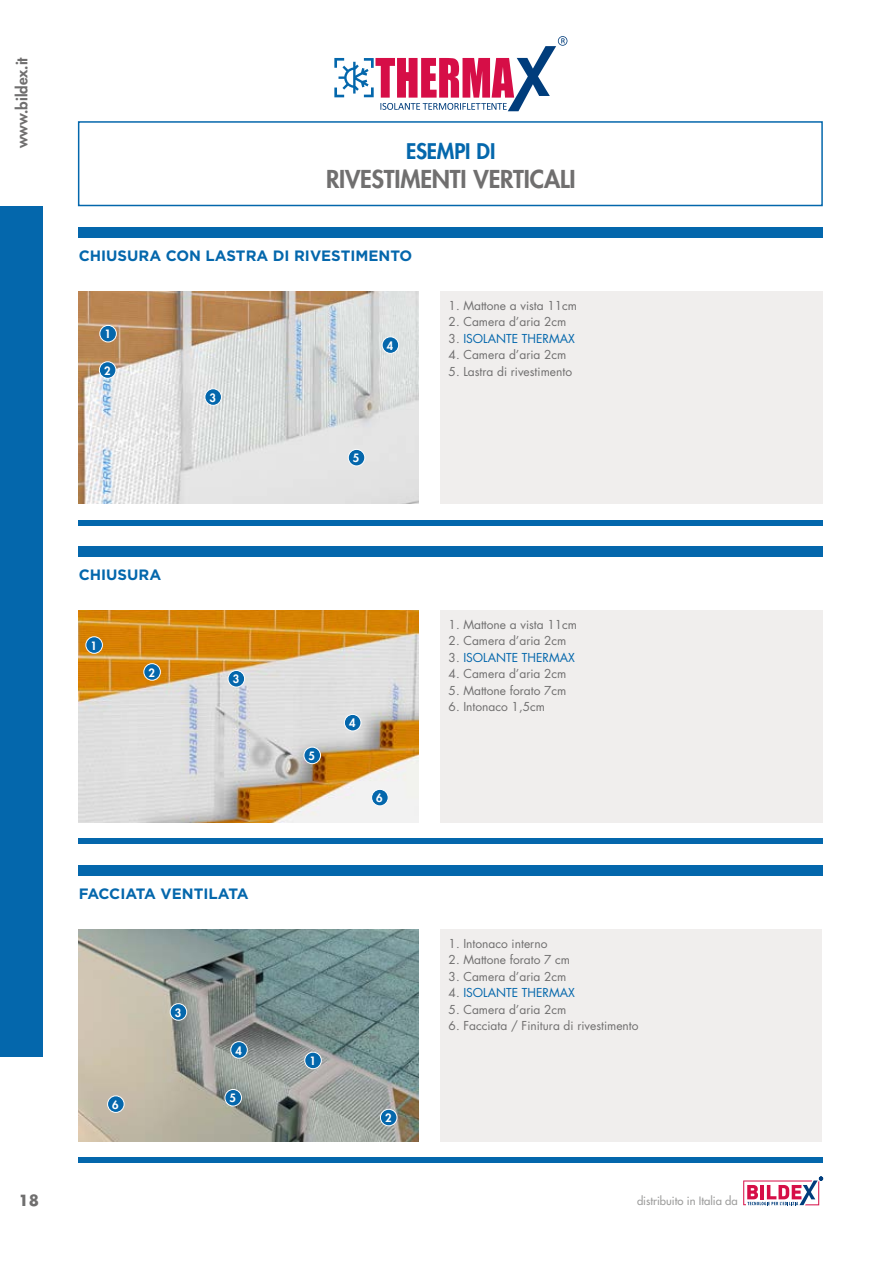
<style>
.page{position:relative;width:893px;height:1263px;background:#fff}
.page>*{position:absolute;margin:0;border:0;box-sizing:border-box;transform-origin:0 0}
.t1{font:800 24px "Futura Std";letter-spacing:-.01em;color:#706f6f}
.t2{font:800 21px "Futura Std";letter-spacing:-.01em;color:#0467ac}
.t3{font:700 15px "Gotham";color:#0467ac}
.t4{font:800 15px "Futura Std";color:#706f6f}
.t5{font:700 15px "Futura Std";color:#706f6f}
.t6{font:12px "Futura Std";color:#706f6f}
.t7{font:12px "Futura Std";color:#0467ac}
.t8{font:500 11.25px "Futura Std";color:#9d9d9c}
.t9{font:800 11.25px "Futura Std";color:#fff}
.s1{color:#706f6f}
</style>
<div class="page">
<div style="left:0;top:206px;width:43px;height:213px;background:#0467ac"></div>
<div style="left:0;top:631px;width:43px;height:213px;background:#0467ac"></div>
<div style="left:0;top:844px;width:43px;height:213px;background:#0467ac"></div>
<div style="left:0;top:419px;width:43px;height:212px;background:#0467ac"></div>
<svg style="left:743px;top:1177px;width:80px;height:28px"></svg>
<svg style="left:334px;top:36px;width:233px;height:75px"></svg>
<div style="left:78px;top:121px;width:745px;height:85px;border:2px solid #0467ac"></div>
<div style="left:78px;top:520px;width:744px;height:5px;background:#0467ac"></div>
<div style="left:79px;top:839px;width:744px;height:5px;background:#0467ac"></div>
<div style="left:79px;top:1158px;width:744px;height:5px;background:#0467ac"></div>
<div style="left:79px;top:227px;width:744px;height:11px;background:#0467ac"></div>
<div style="left:79px;top:546px;width:744px;height:11px;background:#0467ac"></div>
<div style="left:79px;top:865px;width:744px;height:11px;background:#0467ac"></div>
<div style="left:440px;top:291px;width:383px;height:213px;background:#f0eeed"></div>
<div style="left:440px;top:610px;width:383px;height:213px;background:#f0eeed"></div>
<div style="left:440px;top:929px;width:382px;height:213px;background:#f0eeed"></div>
<img style="left:79px;top:291px;width:340px;height:212px">
<div style="left:100px;top:325px;width:16px;height:17px;background:#0467ac;border-radius:50%"></div>
<div style="left:99px;top:325px;width:18px;height:17px;border:1px solid #fff;border-radius:50%"></div>
<div style="left:99px;top:362px;width:17px;height:16px;background:#0467ac;border-radius:50%"></div>
<div style="left:99px;top:361px;width:17px;height:18px;border:1px solid #fff;border-radius:50%"></div>
<div style="left:205px;top:389px;width:16px;height:16px;background:#0467ac;border-radius:50%"></div>
<div style="left:204px;top:388px;width:18px;height:18px;border:1px solid #fff;border-radius:50%"></div>
<div style="left:382px;top:337px;width:17px;height:16px;background:#0467ac;border-radius:50%"></div>
<div style="left:382px;top:336px;width:17px;height:18px;border:1px solid #fff;border-radius:50%"></div>
<div style="left:348px;top:449px;width:17px;height:17px;background:#0467ac;border-radius:50%"></div>
<div style="left:348px;top:449px;width:17px;height:17px;border:1px solid #fff;border-radius:50%"></div>
<img style="left:79px;top:610px;width:340px;height:212px">
<div style="left:86px;top:637px;width:16px;height:16px;background:#0467ac;border-radius:50%"></div>
<div style="left:85px;top:636px;width:18px;height:18px;border:1px solid #fff;border-radius:50%"></div>
<div style="left:144px;top:664px;width:16px;height:16px;background:#0467ac;border-radius:50%"></div>
<div style="left:143px;top:663px;width:18px;height:18px;border:1px solid #fff;border-radius:50%"></div>
<div style="left:228px;top:670px;width:17px;height:17px;background:#0467ac;border-radius:50%"></div>
<div style="left:228px;top:670px;width:17px;height:17px;border:1px solid #fff;border-radius:50%"></div>
<div style="left:344px;top:714px;width:17px;height:17px;background:#0467ac;border-radius:50%"></div>
<div style="left:344px;top:714px;width:17px;height:17px;border:1px solid #fff;border-radius:50%"></div>
<div style="left:304px;top:747px;width:16px;height:17px;background:#0467ac;border-radius:50%"></div>
<div style="left:304px;top:747px;width:17px;height:17px;border:1px solid #fff;border-radius:50%"></div>
<div style="left:372px;top:789px;width:16px;height:17px;background:#0467ac;border-radius:50%"></div>
<div style="left:371px;top:789px;width:18px;height:17px;border:1px solid #fff;border-radius:50%"></div>
<img style="left:78px;top:929px;width:341px;height:212px">
<div style="left:305px;top:1052px;width:16px;height:17px;background:#0467ac;border-radius:50%"></div>
<div style="left:304px;top:1052px;width:18px;height:17px;border:1px solid #fff;border-radius:50%"></div>
<div style="left:380px;top:1109px;width:17px;height:17px;background:#0467ac;border-radius:50%"></div>
<div style="left:380px;top:1109px;width:17px;height:17px;border:1px solid #fff;border-radius:50%"></div>
<div style="left:170px;top:1004px;width:17px;height:16px;background:#0467ac;border-radius:50%"></div>
<div style="left:170px;top:1003px;width:17px;height:18px;border:1px solid #fff;border-radius:50%"></div>
<div style="left:231px;top:1042px;width:16px;height:16px;background:#0467ac;border-radius:50%"></div>
<div style="left:230px;top:1041px;width:18px;height:17px;border:1px solid #fff;border-radius:50%"></div>
<div style="left:225px;top:1089px;width:16px;height:17px;background:#0467ac;border-radius:50%"></div>
<div style="left:225px;top:1089px;width:17px;height:17px;border:1px solid #fff;border-radius:50%"></div>
<div style="left:108px;top:1096px;width:16px;height:16px;background:#0467ac;border-radius:50%"></div>
<div style="left:107px;top:1095px;width:18px;height:18px;border:1px solid #fff;border-radius:50%"></div>
<p class="t4" style="left:12px;top:148px;width:93px;rotate:-90deg">www.bildex.it</p>
<h2 class="t2" style="left:406px;top:138px;width:91px">ESEMPI DI</h2>
<h1 class="t1" style="left:326px;top:164px;width:251px">RIVESTIMENTI VERTICALI</h1>
<p class="t3" style="left:79px;top:245px;width:335px">CHIUSURA CON LASTRA DI RIVESTIMENTO</p>
<p class="t9" style="left:104px;top:327px;width:8px">1</p>
<p class="t9" style="left:104px;top:363px;width:8px">2</p>
<p class="t9" style="left:210px;top:390px;width:8px">3</p>
<p class="t9" style="left:387px;top:338px;width:8px">4</p>
<p class="t9" style="left:353px;top:451px;width:8px">5</p>
<p class="t6" style="left:449px;top:298px;width:130px">1. Mattone a vista 11cm</p>
<p class="t6" style="left:449px;top:314px;width:119px">2. Camera d’aria 2cm</p>
<p class="t7" style="left:449px;top:331px;width:128px"><span class="s1">3.</span> ISOLANTE THERMAX</p>
<p class="t6" style="left:449px;top:347px;width:119px">4. Camera d’aria 2cm</p>
<p class="t6" style="left:449px;top:364px;width:125px">5. Lastra di rivestimento</p>
<p class="t3" style="left:79px;top:564px;width:84px">CHIUSURA</p>
<p class="t9" style="left:91px;top:638px;width:8px">1</p>
<p class="t9" style="left:148px;top:665px;width:8px">2</p>
<p class="t9" style="left:233px;top:672px;width:8px">3</p>
<p class="t3" style="left:79px;top:883px;width:171px">FACCIATA VENTILATA</p>
<p class="t5" style="left:18px;top:1190px;width:22px">18</p>
<p class="t9" style="left:112px;top:1097px;width:8px">6</p>
<p class="t9" style="left:175px;top:1005px;width:8px">3</p>
<p class="t9" style="left:235px;top:1043px;width:8px">4</p>
<p class="t9" style="left:230px;top:1091px;width:8px">5</p>
<p class="t9" style="left:309px;top:749px;width:8px">5</p>
<p class="t9" style="left:349px;top:716px;width:8px">4</p>
<p class="t9" style="left:376px;top:791px;width:8px">6</p>
<p class="t9" style="left:309px;top:1054px;width:8px">1</p>
<p class="t9" style="left:385px;top:1111px;width:8px">2</p>
<p class="t6" style="left:449px;top:617px;width:130px">1. Mattone a vista 11cm</p>
<p class="t6" style="left:449px;top:633px;width:119px">2. Camera d’aria 2cm</p>
<p class="t7" style="left:449px;top:650px;width:128px"><span class="s1">3.</span> ISOLANTE THERMAX</p>
<p class="t6" style="left:449px;top:666px;width:119px">4. Camera d’aria 2cm</p>
<p class="t6" style="left:449px;top:683px;width:119px">5. Mattone forato 7cm</p>
<p class="t6" style="left:449px;top:699px;width:98px">6. Intonaco 1,5cm</p>
<p class="t6" style="left:449px;top:935px;width:100px">1. Intonaco interno</p>
<p class="t6" style="left:449px;top:952px;width:123px">2. Mattone forato 7 cm</p>
<p class="t6" style="left:449px;top:968px;width:119px">3. Camera d’aria 2cm</p>
<p class="t7" style="left:449px;top:985px;width:128px"><span class="s1">4.</span> ISOLANTE THERMAX</p>
<p class="t6" style="left:449px;top:1001px;width:119px">5. Camera d’aria 2cm</p>
<p class="t6" style="left:449px;top:1018px;width:191px">6. Facciata / Finitura di rivestimento</p>
<p class="t8" style="left:637px;top:1194px;width:102px">distribuito in Italia da</p>
</div>
